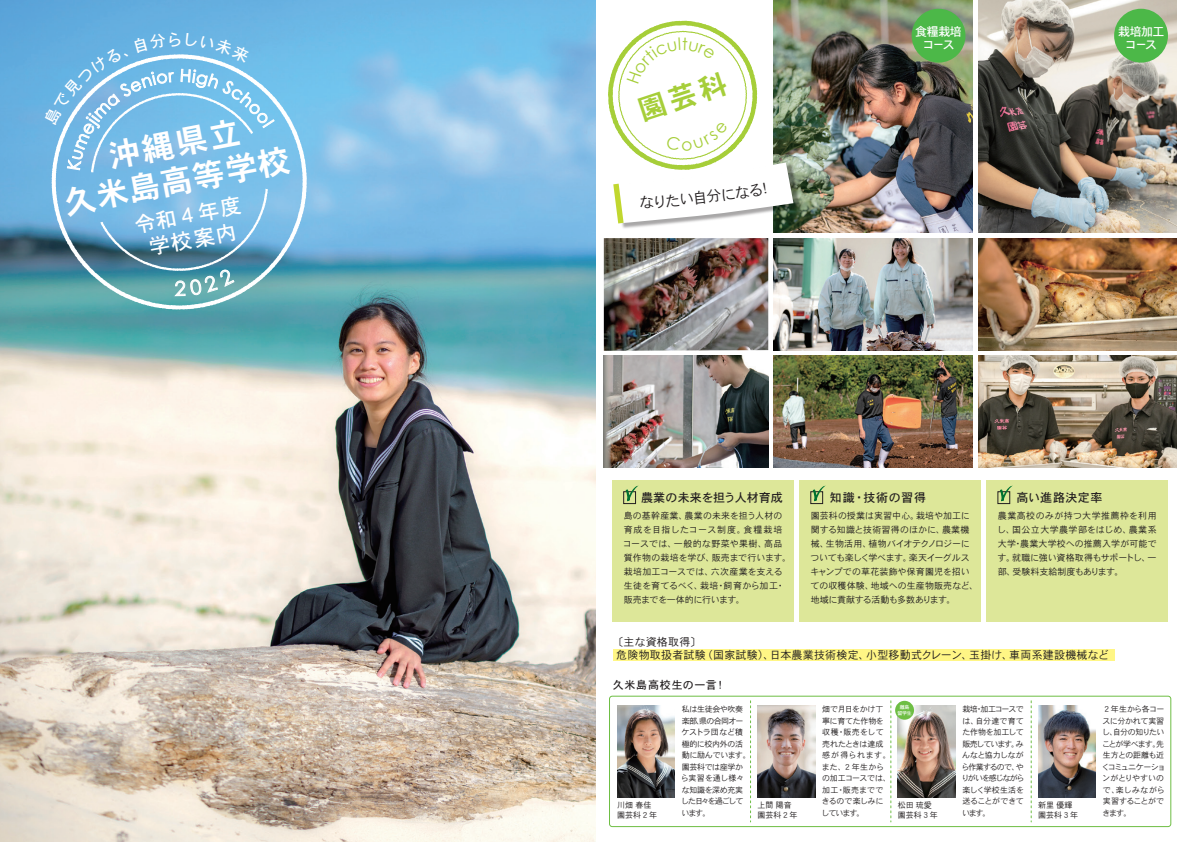
<style>
.page{position:relative;width:1185px;height:842px;background:#fff}
.page>*{position:absolute;margin:0;border:0;box-sizing:border-box;transform-origin:0 0}
.t1{font:32px/37px "Heisei Kaku Go Std W7";color:#fff;text-align:center}
.t2{font:21px/25px "Heisei Kaku Go Std W5";color:#fff;text-align:center}
.t3{font:12px "Heisei Kaku Go Std W5";letter-spacing:.02em;color:#231f20}
.t4{font:12px/13px "Heisei Kaku Go Std W5";letter-spacing:-.05em;color:#fff;text-align:center}
.t5{font:12px "Heisei Kaku Go Std W5";color:#231f20}
.t6{font:11px/13px "Heisei Kaku Go Std W3";letter-spacing:.02em;color:#231f20}
.t7{font:11px "Heisei Kaku Go Std W5";letter-spacing:.06em;color:#231f20}
.t8{font:9px/14px "Heisei Kaku Go Std W3";color:#231f20}
.t9{font:8px/11.5px "Heisei Kaku Go Std W3";letter-spacing:-.04em;color:#231f20}
.t10{font:8px/11.5px "Heisei Kaku Go Std W3";letter-spacing:-.02em;color:#231f20}
.t11{font:8px/10px "Heisei Kaku Go Std W3";color:#231f20}
.t12{font:5px/5.5px "Heisei Kaku Go Std W5";color:#fff;text-align:center}
</style>
<div class="page">
<img style="left:774px;top:0;width:198px;height:232px">
<img style="left:978px;top:0;width:198px;height:232px">
<div style="left:613px;top:649px;width:502px;height:12px;background:#fff685"></div>
<img style="left:978px;top:356px;width:198px;height:112px">
<img style="left:978px;top:238px;width:198px;height:112px">
<img style="left:604px;top:356px;width:164px;height:112px">
<img style="left:774px;top:238px;width:198px;height:112px">
<img style="left:774px;top:356px;width:198px;height:112px">
<img style="left:604px;top:238px;width:164px;height:113px">
<img style="left:618px;top:162px;width:185px;height:68px">
<div style="left:912px;top:9px;width:53px;height:54px;background:#4cb848;border-radius:50%"></div>
<div style="left:1114px;top:9px;width:54px;height:54px;background:#4cb848;border-radius:50%"></div>
<div style="left:612px;top:480px;width:182px;height:141px;background:#dde799"></div>
<div style="left:623px;top:491px;width:13px;height:13px;border:1px solid #231f20"></div>
<svg style="left:626px;top:486px;width:12px;height:15px"></svg>
<div style="left:799px;top:480px;width:182px;height:141px;background:#dde799"></div>
<div style="left:810px;top:491px;width:13px;height:13px;border:1px solid #231f20"></div>
<svg style="left:813px;top:486px;width:12px;height:15px"></svg>
<div style="left:986px;top:480px;width:182px;height:141px;background:#dde799"></div>
<div style="left:997px;top:491px;width:13px;height:13px;border:1px solid #231f20"></div>
<svg style="left:1000px;top:486px;width:12px;height:15px"></svg>
<img style="left:0;top:0;width:595px;height:842px">
<svg style="left:52px;top:54px;width:255px;height:256px;background:#74b3d0"></svg>
<div style="left:609px;top:696px;width:562px;height:131px;border:1px solid #6ebe44;border-radius:3px"></div>
<img style="left:617px;top:705px;width:58px;height:92px">
<img style="left:758px;top:705px;width:57px;height:92px">
<img style="left:898px;top:705px;width:57px;height:92px">
<img style="left:1038px;top:705px;width:58px;height:92px">
<svg style="left:750px;top:701px;width:1px;height:121px"></svg>
<svg style="left:890px;top:701px;width:1px;height:121px"></svg>
<svg style="left:1031px;top:701px;width:1px;height:121px"></svg>
<div style="left:895px;top:701px;width:19px;height:19px;background:#6ebe44;border-radius:50%"></div>
<svg style="left:608px;top:18px;width:185px;height:205px"></svg>
<svg style="left:100px;top:189px;width:168px;height:107px;background:#6ca8c5"></svg>
<svg style="left:43px;top:32px;width:231px;height:141px;background:#7cbee7"></svg>
<h1 class="t1" style="left:54px;top:150px;width:231px;rotate:-11deg">沖縄県立<br>久米島高等学校</h1>
<h2 class="t2" style="left:133px;top:213px;width:109px;rotate:-11deg">令和４年度学校案内</h2>
<h3 class="t4" style="left:915px;top:25px;width:48px">食糧栽培コース</h3>
<h3 class="t4" style="left:1118px;top:25px;width:48px">栽培加工コース</h3>
<h3 class="t5" style="left:641px;top:490px;width:143px">農業の未来を担う人材育成</h3>
<p class="t8" style="left:623px;top:509px;width:170px">島の基幹産業、農業の未来を担う人材の育成を目指したコース制度。食糧栽培コースでは、一般的な野菜や果樹、高品質作物の栽培を学び、販売まで行います。栽培加工コースでは、六次産業を支える生徒を育てるべく、栽培・飼育から加工・販売までを一体的に行います。</p>
<h3 class="t3" style="left:830px;top:490px;width:98px">知識・技術の習得</h3>
<p class="t8" style="left:810px;top:509px;width:169px">園芸科の授業は実習中心。栽培や加工に関する知識と技術習得のほかに、農業機械、生物活用、植物バイオテクノロジーについても楽しく学べます。楽天イーグルスキャンプでの草花装飾や保育園児を招いての収穫体験、地域への生産物販売など、地域に貢献する活動も多数あります。</p>
<h3 class="t3" style="left:1016px;top:490px;width:88px">高い進路決定率</h3>
<p class="t8" style="left:997px;top:509px;width:161px;text-align:justify">農業高校のみが持つ大学推薦枠を利用し、国公立大学農学部をはじめ、農業系大学・農業大学校への推薦入学が可能です。就職に強い資格取得もサポートし、一部、受験料支給制度もあります。</p>
<p class="t6" style="left:616px;top:635px;width:494px;text-indent:-4px">〔主な資格取得〕<br>危険物取扱者試験（国家試験）、日本農業技術検定、小型移動式クレーン、玉掛け、車両系建設機械など</p>
<p class="t7" style="left:613px;top:678px;width:114px">久米島高校生の一言！</p>
<p class="t11" style="left:617px;top:800px;width:41px">川畑 春佳園芸科２年</p>
<p class="t9" style="left:681px;top:703px;width:71px">私は生徒会や吹奏楽部、県の合同オーケストラ団など積極的に校内外の活動に励んでいます。園芸科では座学から実習を通し様々な知識を深め充実した日々を過ごしています。</p>
<p class="t11" style="left:758px;top:800px;width:41px">上間 陽音園芸科２年</p>
<p class="t10" style="left:821px;top:703px;width:71px">畑で月日をかけ丁寧に育てた作物を収穫・販売をして売れたときは達成感が得られます。また、２年生からの加工コースでは、加工・販売までできるので楽しみにしています。</p>
<p class="t12" style="left:897px;top:704px;width:16px">離島留学生</p>
<p class="t11" style="left:898px;top:800px;width:41px">松田 琉愛園芸科３年</p>
<p class="t9" style="left:961px;top:703px;width:64px;text-align:justify">栽培・加工コースでは、自分達で育てた作物を加工して販売しています。みんなと協力しながら作業するので、やりがいを感じながら楽しく学校生活を送ることができています。</p>
<p class="t11" style="left:1038px;top:800px;width:41px">新里 優輝園芸科３年</p>
<p class="t9" style="left:1102px;top:703px;width:65px">２年生から各コースに分かれて実習し、自分の知りたいことが学べます。先生方との距離も近くコミュニケーションがとりやすいので、楽しみながら実習することができます。</p>
</div>
